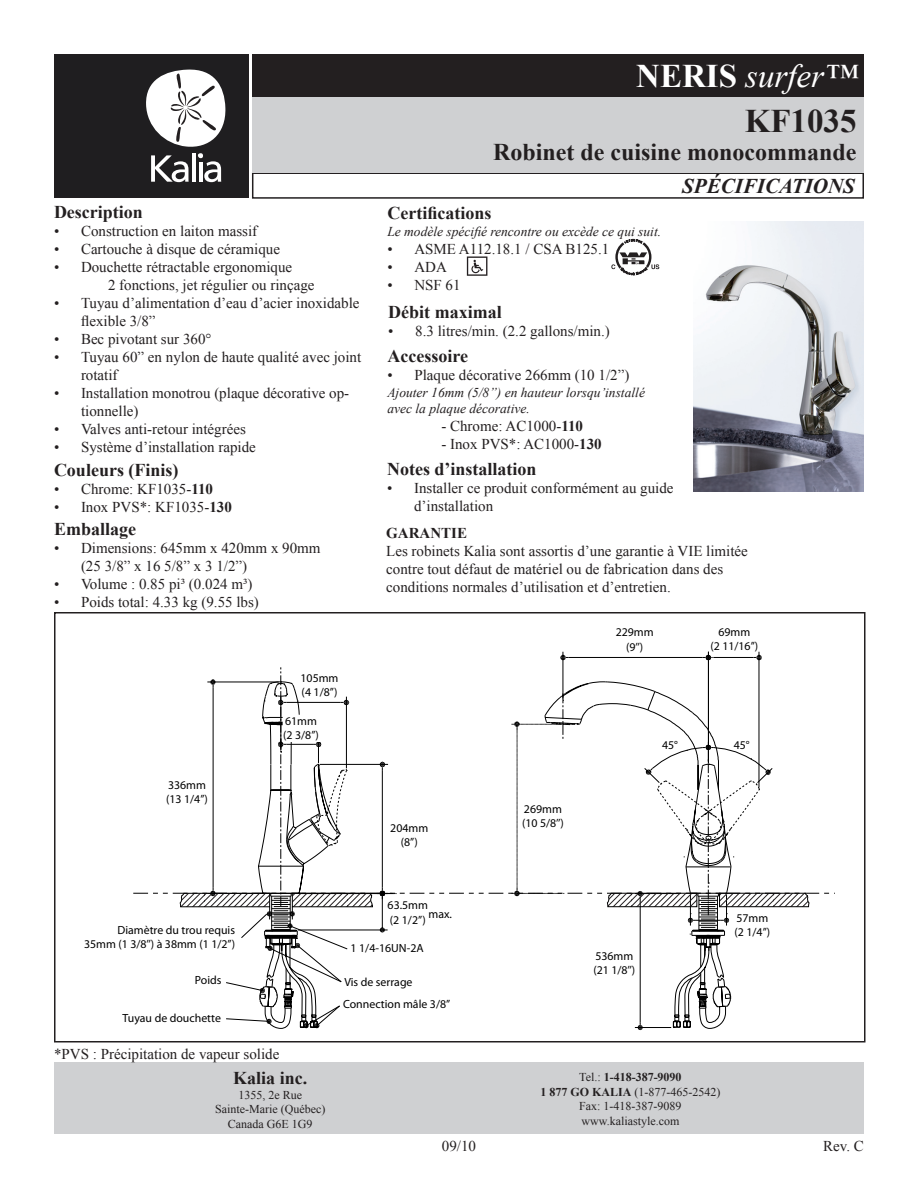
<style>
.page{position:relative;width:918px;height:1188px;background:#fff}
.page>*{position:absolute;margin:0;border:0;box-sizing:border-box;transform-origin:0 0}
.t1{font:italic 33px "Times New Roman";color:#fff}
.t2{font:700 33px "Times New Roman";color:#231f20}
.t3{font:700 24px "Times New Roman";color:#231f20}
.t4{font:italic 700 21px "Times New Roman";color:#231f20}
.t5{font:700 18px "Times New Roman";color:#231f20}
.t6{font:15px/18px "Times New Roman";color:#231f20}
.t7{font:700 15px "Times New Roman";color:#231f20}
.t8{font:italic 13.5px/16.2px "Times New Roman";color:#231f20}
.t9{font:12px "Times New Roman";color:#231f20}
.t10{font:700 12px "Times New Roman";color:#231f20}
.t11{font:11.85px/14.2px "Myriad Pro";color:#000}
.s1{font-weight:700;font-style:normal}
.s2{font-weight:700}
.s3{font-weight:400}
</style>
<div class="page">
<div style="left:252px;top:54px;width:612px;height:44px;background:#231f20"></div>
<div style="left:54px;top:54px;width:195px;height:144px;background:#1f1e20"></div>
<svg style="left:146px;top:69px;width:80px;height:113px"></svg>
<div style="left:252px;top:172px;width:612px;height:27px;border:2px solid #231f20"></div>
<div style="left:252px;top:97px;width:612px;height:75px;background:#cfd0d2"></div>
<hr style="left:569px;top:657px;width:134px;height:1px;background:#000">
<hr style="left:563px;top:652px;width:1px;height:46px;background:#000">
<svg style="left:560px;top:655px;width:9px;height:5px"></svg>
<hr style="left:714px;top:657px;width:40px;height:1px;background:#000">
<hr style="left:708px;top:652px;width:1px;height:111px;background:#000">
<hr style="left:759px;top:652px;width:1px;height:135px;background:#000">
<svg style="left:754px;top:655px;width:8px;height:5px"></svg>
<svg style="left:703px;top:655px;width:11px;height:5px"></svg>
<svg style="left:133px;top:667px;width:702px;height:363px"></svg>
<hr style="left:263px;top:893px;width:36px;height:1px;background:#000">
<div style="left:54px;top:612px;width:812px;height:430px;border:2px solid #231f20"></div>
<svg style="left:611px;top:239px;width:48px;height:36px"></svg>
<svg style="left:467px;top:256px;width:20px;height:20px"></svg>
<div style="left:54px;top:1062px;width:810px;height:72px;background:#cfd0d2"></div>
<img style="left:693px;top:221px;width:171px;height:270px">
<p class="t1" style="left:636px;top:53px;width:222px"><span class="s1">NERIS</span> surfer™</p>
<p class="t2" style="left:745px;top:98px;width:113px">KF1035</p>
<p class="t3" style="left:493px;top:136px;width:365px">Robinet de cuisine monocommande</p>
<p class="t5" style="left:54px;top:200px;width:90px">Description</p>
<p class="t6" style="left:54px;top:222px;width:205px">• Construction en laiton massif</p>
<p class="t6" style="left:54px;top:240px;width:228px">• Cartouche à disque de céramique</p>
<p class="t6" style="left:54px;top:258px;width:240px">• Douchette rétractable ergonomique</p>
<p class="t6" style="left:108px;top:276px;width:208px">2 fonctions, jet régulier ou rinçage</p>
<p class="t6" style="left:81px;top:294px;width:280px;text-indent:-27px">• Tuyau d’alimentation d’eau d’acier inoxidable flexible 3/8”</p>
<p class="t6" style="left:54px;top:330px;width:159px">• Bec pivotant sur 360°</p>
<p class="t6" style="left:81px;top:348px;width:282px;text-indent:-27px">• Tuyau 60” en nylon de haute qualité avec joint rotatif</p>
<p class="t6" style="left:81px;top:384px;width:270px;text-indent:-27px">• Installation monotrou (plaque décorative op&shy;tionnelle)</p>
<p class="t6" style="left:54px;top:420px;width:193px">• Valves anti-retour intégrées</p>
<p class="t6" style="left:54px;top:438px;width:203px">• Système d’installation rapide</p>
<p class="t5" style="left:54px;top:458px;width:126px">Couleurs (Finis)</p>
<p class="t6" style="left:54px;top:480px;width:161px">• Chrome: KF1035-<span class="s2">110</span></p>
<p class="t6" style="left:54px;top:498px;width:179px">• Inox PVS*: KF1035-<span class="s2">130</span></p>
<p class="t5" style="left:54px;top:517px;width:84px">Emballage</p>
<p class="t6" style="left:81px;top:539px;width:241px;text-indent:-27px">• Dimensions: 645mm x 420mm x 90mm (25 3/8” x 16 5/8” x 3 1/2”)</p>
<p class="t6" style="left:54px;top:575px;width:200px">• Volume : 0.85 pi³ (0.024 m³)</p>
<p class="t6" style="left:54px;top:593px;width:206px">• Poids total: 4.33 kg (9.55 lbs)</p>
<p class="t11" style="left:166px;top:777px;width:43px">336mm (13 1/4’’)</p>
<p class="t11" style="left:301px;top:671px;width:39px">105mm (4 1/8’’)</p>
<p class="t11" style="left:283px;top:713px;width:37px">61mm (2 3/8’’)</p>
<p class="t5" style="left:387px;top:201px;width:105px">Certifications</p>
<p class="t8" style="left:387px;top:223px;width:275px">Le modèle spécifié rencontre ou excède ce qui suit.</p>
<p class="t6" style="left:387px;top:239px;width:223px">• ASME A112.18.1 / CSA B125.1</p>
<p class="t6" style="left:387px;top:257px;width:61px">• ADA</p>
<p class="t6" style="left:387px;top:275px;width:75px">• NSF 61</p>
<p class="t5" style="left:388px;top:300px;width:115px">Débit maximal</p>
<p class="t6" style="left:388px;top:322px;width:223px">• 8.3 litres/min. (2.2 gallons/min.)</p>
<p class="t5" style="left:387px;top:344px;width:82px">Accessoire</p>
<p class="t6" style="left:387px;top:366px;width:243px">• Plaque décorative 266mm (10 1/2”)</p>
<p class="t8" style="left:387px;top:384px;width:259px">Ajouter 16mm (5/8”) en hauteur lorsqu’installé avec la plaque décorative.</p>
<p class="t6" style="left:441px;top:417px;width:143px">- Chrome: AC1000-<span class="s2">110</span></p>
<p class="t6" style="left:441px;top:435px;width:162px">- Inox PVS*: AC1000-<span class="s2">130</span></p>
<p class="t5" style="left:387px;top:457px;width:151px">Notes d’installation</p>
<p class="t6" style="left:414px;top:479px;width:261px;text-indent:-27px">• Installer ce produit conformément au guide d’installation</p>
<p class="t4" style="left:682px;top:171px;width:174px">SPÉCIFICATIONS</p>
<p class="t7" style="left:386px;top:522px;width:82px">GARANTIE</p>
<p class="t6" style="left:386px;top:541px;width:363px">Les robinets Kalia sont assortis d’une garantie à VIE limitée contre tout défaut de matériel ou de fabrication dans des conditions normales d’utilisation et d’entretien.</p>
<p class="t11" style="left:616px;top:625px;width:39px;text-align:center">229mm (9’’)</p>
<p class="t11" style="left:710px;top:625px;width:49px;text-align:center">69mm<br>(2 11/16’’)</p>
<p class="t11" style="left:390px;top:821px;width:39px;text-align:center">204mm (8’’)</p>
<p class="t11" style="left:522px;top:801px;width:43px">269mm (10 5/8’’)</p>
<p class="t11" style="left:662px;top:737px;width:17px">45°</p>
<p class="t11" style="left:734px;top:737px;width:17px">45°</p>
<p class="t11" style="left:84px;top:922px;width:153px;text-align:right">Diamètre du trou requis<br>35mm (1 3/8’’) à 38mm (1 1/2’’)</p>
<p class="t11" style="left:195px;top:973px;width:28px">Poids</p>
<p class="t11" style="left:123px;top:1010px;width:100px">Tuyau de douchette</p>
<p class="t6" style="left:54px;top:1044px;width:227px">*PVS : Précipitation de vapeur solide</p>
<p class="t5" style="left:233px;top:1066px;width:76px">Kalia inc.</p>
<p class="t9" style="left:238px;top:1087px;width:65px">1355, 2e Rue</p>
<p class="t9" style="left:215px;top:1101px;width:112px">Sainte-Marie (Québec)</p>
<p class="t9" style="left:228px;top:1115px;width:86px">Canada G6E 1G9</p>
<p class="t11" style="left:388px;top:898px;width:42px">63.5mm (2 1/2’’)</p>
<p class="t11" style="left:428px;top:906px;width:25px">max.</p>
<p class="t11" style="left:351px;top:941px;width:74px">1 1/4-16UN-2A</p>
<p class="t11" style="left:344px;top:975px;width:70px">Vis de serrage</p>
<p class="t11" style="left:343px;top:996px;width:109px">Connection mâle 3/8’’</p>
<p class="t11" style="left:593px;top:949px;width:43px">536mm (21 1/8’’)</p>
<p class="t11" style="left:735px;top:910px;width:37px">57mm (2 1/4’’)</p>
<p class="t10" style="left:579px;top:1069px;width:104px"><span class="s3">Tel.:</span> 1-418-387-9090</p>
<p class="t9" style="left:540px;top:1084px;width:181px"><span class="s2">1 877 GO KALIA</span> (1-877-465-2542)</p>
<p class="t9" style="left:579px;top:1098px;width:104px">Fax: 1-418-387-9089</p>
<p class="t9" style="left:581px;top:1113px;width:99px">www.kaliastyle.com</p>
<p class="t6" style="left:442px;top:1136px;width:36px">09/10</p>
<p class="t6" style="left:823px;top:1136px;width:42px">Rev. C</p>
</div>
